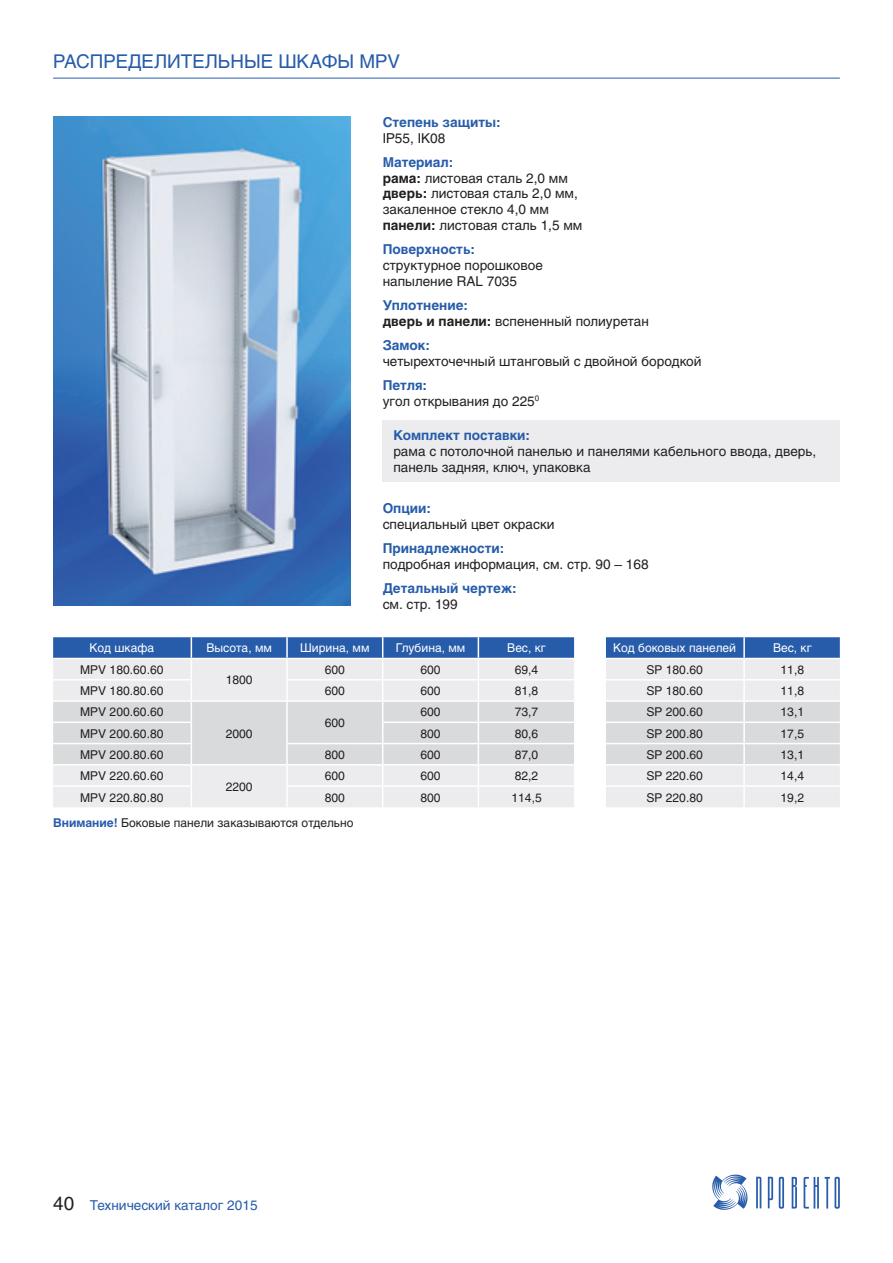
<style>
.page{position:relative;width:893px;height:1263px;background:#fff}
.page>*{position:absolute;margin:0;border:0;box-sizing:border-box;transform-origin:0 0}
.t1{font:18.75px "Helios";color:#275caa}
.t2{font:13.5px/15.8px "Helios";color:#231f20}
.t3{font:700 13.5px/15.8px "Helios";color:#275caa}
.t4{font:13.5px "Helios";color:#275caa}
.t5{font:12px "Helios";color:#231f20}
.t6{font:12px "Helios";color:#fff}
.s1{font-weight:400;color:#231f20}
.s2{font-weight:700;color:#275caa}
.s3{font-weight:700}
.s4{font-size:18.75px;color:#231f20}
</style>
<div class="page">
<svg style="left:712px;top:1174px;width:36px;height:36px"></svg>
<svg style="left:756px;top:1177px;width:5px;height:31px"></svg>
<svg style="left:768px;top:1177px;width:5px;height:31px"></svg>
<svg style="left:779px;top:1177px;width:5px;height:32px"></svg>
<svg style="left:792px;top:1177px;width:5px;height:31px"></svg>
<svg style="left:804px;top:1177px;width:15px;height:31px"></svg>
<svg style="left:825px;top:1177px;width:15px;height:32px"></svg>
<hr style="left:53px;top:78px;width:787px;height:1px;background:#275caa">
<svg style="left:53px;top:637px;width:521px;height:170px;background:#cfd5e0"></svg>
<svg style="left:606px;top:637px;width:234px;height:170px;background:#cdd4df"></svg>
<hr style="left:606px;top:721px;width:138px;height:2px;background:#fff">
<hr style="left:744px;top:721px;width:96px;height:2px;background:#fff">
<hr style="left:743px;top:723px;width:2px;height:20px;background:#fff">
<hr style="left:606px;top:743px;width:138px;height:1px;background:#fff">
<hr style="left:744px;top:743px;width:96px;height:1px;background:#fff">
<hr style="left:743px;top:744px;width:2px;height:20px;background:#fff">
<hr style="left:606px;top:764px;width:138px;height:1px;background:#fff">
<hr style="left:744px;top:764px;width:96px;height:1px;background:#fff">
<hr style="left:743px;top:765px;width:2px;height:20px;background:#fff">
<hr style="left:606px;top:785px;width:138px;height:2px;background:#fff">
<hr style="left:744px;top:785px;width:96px;height:2px;background:#fff">
<hr style="left:743px;top:787px;width:2px;height:20px;background:#fff">
<div style="left:383px;top:420px;width:457px;height:61px;background:#ececee"></div>
<img style="left:53px;top:116px;width:298px;height:489px">
<p class="t1" style="left:53px;top:50px;width:348px">РАСПРЕДЕЛИТЕЛЬНЫЕ ШКАФЫ MРV</p>
<p class="t3" style="left:383px;top:114px;width:119px">Степень защиты:<br><span class="s1">IP55, IK08</span></p>
<p class="t2" style="left:383px;top:154px;width:201px"><span class="s2">Материал:<br></span><span class="s3">рама:</span> листовая сталь 2,0 мм <span class="s3">дверь:</span> листовая сталь 2,0 мм, закаленное стекло 4,0 мм <span class="s3">панели:</span> листовая сталь 1,5 мм</p>
<p class="t2" style="left:383px;top:241px;width:162px"><span class="s2">Поверхность: </span>структурное порошковое напыление RAL 7035</p>
<p class="t2" style="left:383px;top:297px;width:268px"><span class="s2">Уплотнение:<br></span><span class="s3">дверь и панели:</span> вспененный полиуретан</p>
<p class="t2" style="left:383px;top:337px;width:320px"><span class="s2">Замок:<br></span>четырехточечный штанговый с двойной бородкой</p>
<p class="t2" style="left:383px;top:377px;width:158px"><span class="s2">Петля:<br></span>угол открывания до 225<sup>0</sup></p>
<p class="t2" style="left:393px;top:427px;width:424px"><span class="s2">Комплект поставки:<br></span>рама с потолочной панелью и панелями кабельного ввода, дверь, панель задняя, ключ, упаковка</p>
<p class="t2" style="left:383px;top:500px;width:173px"><span class="s2">Опции:<br></span>специальный цвет окраски</p>
<p class="t2" style="left:383px;top:540px;width:267px"><span class="s2">Принадлежности:<br></span>подробная информация, см. стр. 90 – 168</p>
<p class="t3" style="left:383px;top:581px;width:135px">Детальный чертеж: <span class="s1">см. стр. 199</span></p>
<p class="t6" style="left:90px;top:641px;width:66px">Код шкафа</p>
<p class="t6" style="left:206px;top:641px;width:67px">Высота, мм</p>
<p class="t6" style="left:300px;top:641px;width:71px">Ширина, мм</p>
<p class="t6" style="left:396px;top:641px;width:71px">Глубина, мм</p>
<p class="t6" style="left:507px;top:641px;width:40px">Вес, кг</p>
<p class="t5" style="left:80px;top:662px;width:85px">MPV 180.60.60</p>
<p class="t5" style="left:226px;top:673px;width:28px">1800</p>
<p class="t5" style="left:325px;top:662px;width:22px">600</p>
<p class="t5" style="left:420px;top:662px;width:22px">600</p>
<p class="t5" style="left:515px;top:662px;width:25px">69,4</p>
<p class="t5" style="left:80px;top:684px;width:85px">MPV 180.80.60</p>
<p class="t5" style="left:325px;top:684px;width:22px">600</p>
<p class="t5" style="left:420px;top:684px;width:22px">600</p>
<p class="t5" style="left:515px;top:684px;width:25px">81,8</p>
<p class="t5" style="left:80px;top:705px;width:85px">MPV 200.60.60</p>
<p class="t5" style="left:226px;top:726px;width:28px">2000</p>
<p class="t5" style="left:420px;top:705px;width:22px">600</p>
<p class="t5" style="left:515px;top:705px;width:25px">73,7</p>
<p class="t5" style="left:325px;top:715px;width:22px">600</p>
<p class="t5" style="left:80px;top:726px;width:85px">MPV 200.60.80</p>
<p class="t5" style="left:420px;top:726px;width:22px">800</p>
<p class="t5" style="left:515px;top:726px;width:25px">80,6</p>
<p class="t5" style="left:80px;top:747px;width:85px">MPV 200.80.60</p>
<p class="t5" style="left:325px;top:747px;width:22px">800</p>
<p class="t5" style="left:420px;top:747px;width:22px">600</p>
<p class="t5" style="left:515px;top:747px;width:25px">87,0</p>
<p class="t5" style="left:80px;top:769px;width:85px">MPV 220.60.60</p>
<p class="t5" style="left:226px;top:780px;width:28px">2200</p>
<p class="t5" style="left:325px;top:769px;width:22px">600</p>
<p class="t5" style="left:420px;top:769px;width:22px">600</p>
<p class="t5" style="left:515px;top:769px;width:25px">82,2</p>
<p class="t5" style="left:80px;top:790px;width:85px">MPV 220.80.80</p>
<p class="t5" style="left:325px;top:790px;width:22px">800</p>
<p class="t5" style="left:420px;top:790px;width:22px">800</p>
<p class="t5" style="left:511px;top:790px;width:32px">114,5</p>
<p class="t5" style="left:53px;top:816px;width:302px"><span class="s2">Внимание!</span> Боковые панели заказываются отдельно</p>
<p class="t6" style="left:613px;top:641px;width:124px">Код боковых панелей</p>
<p class="t6" style="left:773px;top:641px;width:40px">Вес, кг</p>
<p class="t5" style="left:646px;top:662px;width:58px">SP 180.60</p>
<p class="t5" style="left:781px;top:662px;width:25px">11,8</p>
<p class="t5" style="left:646px;top:684px;width:58px">SP 180.60</p>
<p class="t5" style="left:781px;top:684px;width:25px">11,8</p>
<p class="t5" style="left:646px;top:705px;width:58px">SP 200.60</p>
<p class="t5" style="left:781px;top:705px;width:25px">13,1</p>
<p class="t5" style="left:646px;top:726px;width:58px">SP 200.80</p>
<p class="t5" style="left:781px;top:726px;width:25px">17,5</p>
<p class="t5" style="left:646px;top:747px;width:58px">SP 200.60</p>
<p class="t5" style="left:781px;top:747px;width:25px">13,1</p>
<p class="t5" style="left:646px;top:769px;width:58px">SP 220.60</p>
<p class="t5" style="left:781px;top:769px;width:25px">14,4</p>
<p class="t5" style="left:646px;top:790px;width:58px">SP 220.80</p>
<p class="t5" style="left:781px;top:790px;width:25px">19,2</p>
<p class="t4" style="left:53px;top:1197px;width:206px"><span class="s4">40</span> Технический каталог 2015</p>
</div>
